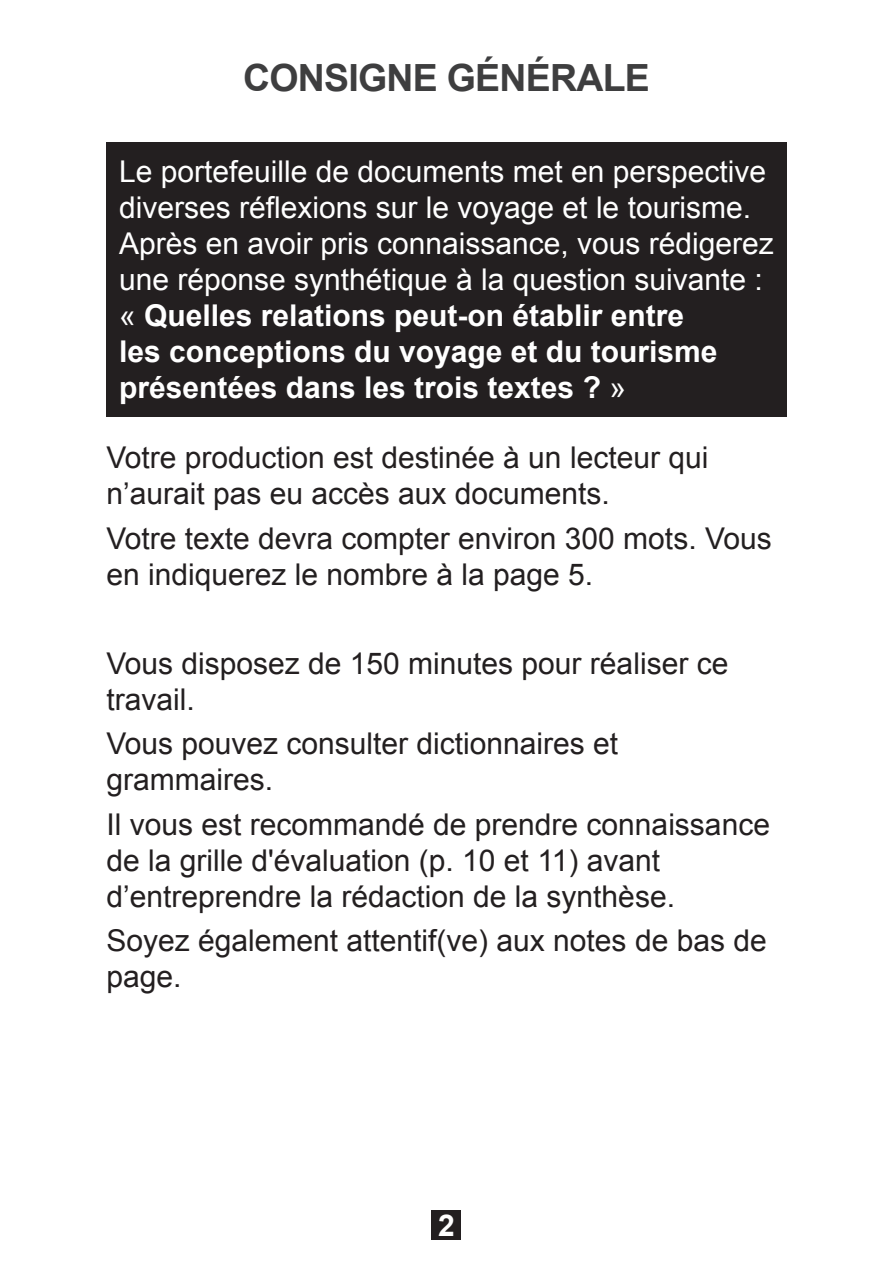
<style>
.page{position:relative;width:893px;height:1263px;background:#fff}
.page>*{position:absolute;margin:0;border:0;box-sizing:border-box;transform-origin:0 0}
.t1{font:700 37.5px "Arial";letter-spacing:-.02em;color:#3e3e3f}
.t2{font:30px/36px "Arial";color:#231f20}
.t3{font:30px/36px "Arial";color:#fff}
.t4{font:700 30px "Arial";color:#fff}
.s1{font-weight:700}
</style>
<div class="page">
<div style="left:106px;top:142px;width:681px;height:274px;background:#231f20"></div>
<div style="left:432px;top:1210px;width:29px;height:29px;background:#231f20"></div>
<p class="t1" style="left:243px;top:57px;width:408px">Consigne générale</p>
<p class="t3" style="left:119px;top:153px;width:656px">Le portefeuille de documents met en perspective diverses réflexions sur le voyage et le tourisme.<br>Après en avoir pris connaissance, vous rédigerez une réponse synthétique à la question suivante : « <span class="s1">Quelles relations peut-on établir entre<br>les conceptions du voyage et du tourisme présentées dans les trois textes ?</span> »</p>
<p class="t2" style="left:106px;top:440px;width:604px">Votre production est destinée à un lecteur qui n’aurait pas eu accès aux documents.</p>
<p class="t2" style="left:106px;top:520px;width:667px">Votre texte devra compter environ 300 mots. Vous en indiquerez le nombre à la page 5.</p>
<p class="t2" style="left:106px;top:645px;width:623px">Vous disposez de 150 minutes pour réaliser ce travail.</p>
<p class="t2" style="left:106px;top:726px;width:513px">Vous pouvez consulter dictionnaires et grammaires.</p>
<p class="t2" style="left:106px;top:806px;width:665px">Il vous est recommandé de prendre connaissance de la grille d'évaluation (p. 10 et 11) avant d’entreprendre la rédaction de la synthèse.</p>
<p class="t2" style="left:106px;top:923px;width:662px">Soyez également attentif(ve) aux notes de bas de page.</p>
<p class="t4" style="left:438px;top:1208px;width:18px">2</p>
</div>
